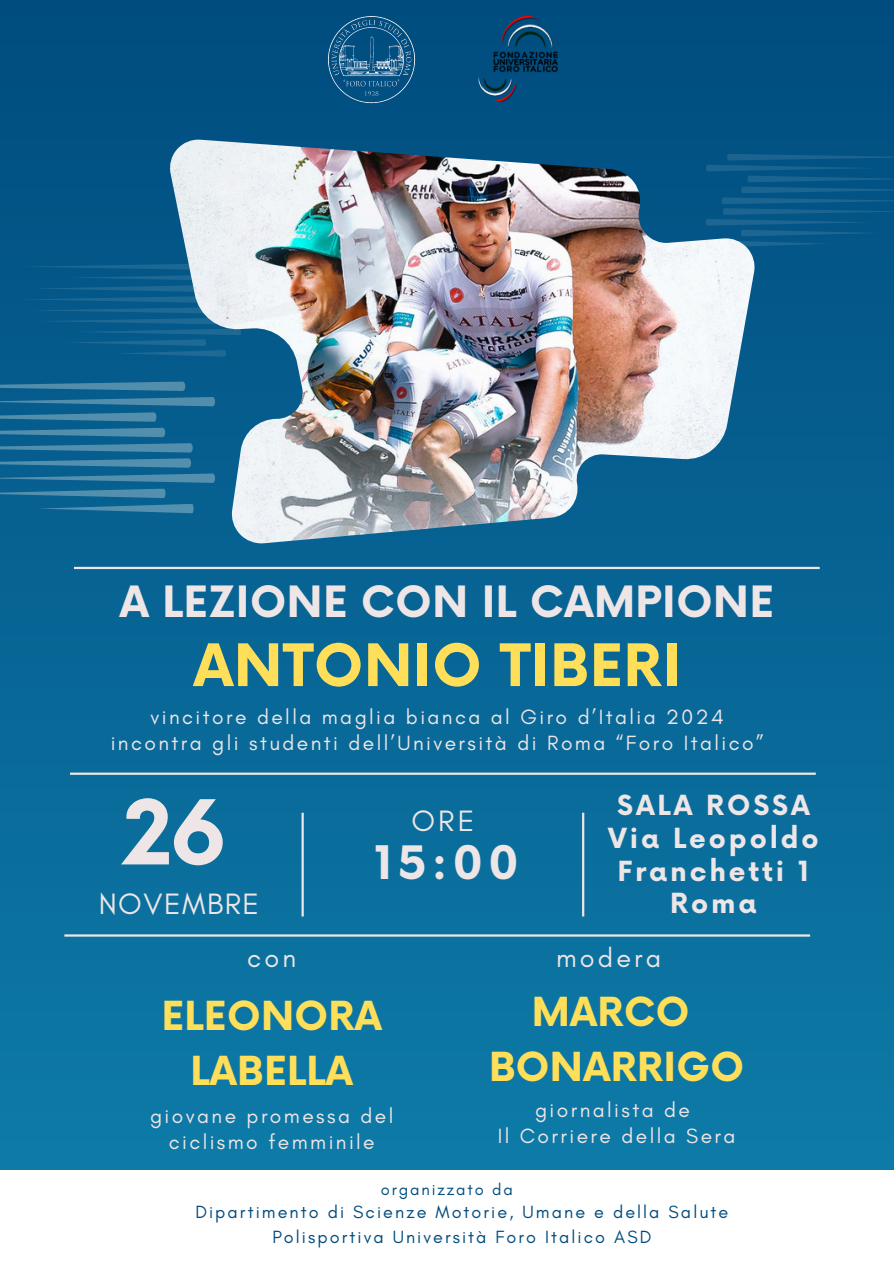
<style>
.page{position:relative;width:894px;height:1264px;background:#fff}
.page>*{position:absolute;margin:0;border:0;box-sizing:border-box;transform-origin:0 0}
.t1{font:700 87px "Now";color:#eee5e6}
.t2{font:700 57px "Now";letter-spacing:.01em;color:#ffde59}
.t3{font:700 45px "Now";color:#eee5e6}
.t4{font:700 42px "Now";letter-spacing:.01em;color:#eee5e6}
.t5{font:700 39px/55.2px "Now";letter-spacing:.01em;color:#ffde59;text-align:center}
.t6{font:30px "Glacial Indifference";letter-spacing:.05em;color:#eee5e6}
.t7{font:700 27px/32.7px "Now";letter-spacing:.105em;color:#eee5e6;text-align:center}
.t8{font:27px "Glacial Indifference";letter-spacing:.115em;color:#eee5e6}
.t9{font:21px/25.8px "Glacial Indifference";letter-spacing:.115em;color:#eee5e6;text-align:center}
.t10{font:18px "Glacial Indifference";letter-spacing:.115em;color:#004c7f}
.t11{font:16.5px "Glacial Indifference";letter-spacing:.115em;color:#004c7f}
</style>
<div class="page">
<div style="left:0;top:0;width:893px;height:1263px;background:linear-gradient(to bottom,#004c7f,#107fab)"></div>
<hr style="left:70px;top:772px;width:745px;height:2px;background:#eee5e6">
<hr style="left:64px;top:934px;width:745px;height:2px;background:#eee5e6">
<hr style="left:582px;top:812px;width:2px;height:104px;background:#eee5e6">
<hr style="left:301px;top:812px;width:3px;height:104px;background:#eee5e6">
<hr style="left:74px;top:567px;width:745px;height:2px;background:#eee5e6">
<svg style="left:0;top:381px;width:170px;height:10px;background:#34799f"></svg>
<svg style="left:38px;top:504px;width:132px;height:9px"></svg>
<svg style="left:0;top:397px;width:170px;height:9px;background:#2a739b"></svg>
<svg style="left:0;top:412px;width:156px;height:10px;background:#367ba0"></svg>
<svg style="left:0;top:428px;width:165px;height:9px"></svg>
<svg style="left:0;top:458px;width:170px;height:40px;background:#23719b"></svg>
<svg style="left:0;top:443px;width:170px;height:9px;background:#377da1"></svg>
<svg style="left:21px;top:263px;width:149px;height:94px;background:#085b8b"></svg>
<svg style="left:754px;top:154px;width:139px;height:93px;background:#095888"></svg>
<img style="left:170px;top:139px;width:584px;height:405px">
<div style="left:0;top:1170px;width:893px;height:93px;background:#fff"></div>
<img style="left:470px;top:14px;width:91px;height:91px;border-radius:50%">
<img style="left:322px;top:10px;width:99px;height:99px">
<p class="t4" style="left:120px;top:578px;width:655px">A LEZIONE CON IL CAMPIONE</p>
<h6 class="t2" style="left:194px;top:634px;width:488px">ANTONIO TIBERI</h6>
<h2 class="t9" style="left:111px;top:703px;width:654px">vincitore della maglia bianca al Giro d’Italia 2024 incontra gli studenti dell’Università di Roma “Foro Italico”</h2>
<p class="t1" style="left:122px;top:786px;width:106px">26</p>
<p class="t6" style="left:99px;top:885px;width:162px">NOVEMBRE</p>
<h2 class="t6" style="left:411px;top:802px;width:64px">ORE</h2>
<h1 class="t3" style="left:374px;top:838px;width:146px">15:00</h1>
<p class="t7" style="left:608px;top:790px;width:212px">SALA ROSSA<br>Via Leopoldo<br>Franchetti 1<br>Roma</p>
<h3 class="t8" style="left:247px;top:941px;width:50px">con</h3>
<p class="t8" style="left:556px;top:941px;width:106px">modera</p>
<p class="t5" style="left:161px;top:990px;width:222px">ELEONORA<br>LABELLA</p>
<h6 class="t9" style="left:150px;top:1102px;width:245px">giovane promessa del ciclismo femminile</h6>
<p class="t5" style="left:489px;top:986px;width:256px">MARCO<br>BONARRIGO</p>
<h4 class="t9" style="left:535px;top:1097px;width:156px">giornalista de</h4>
<h4 class="t9" style="left:497px;top:1123px;width:239px">Il Corriere della Sera</h4>
<p class="t11" style="left:380px;top:1179px;width:134px">organizzato da</p>
<h3 class="t10" style="left:195px;top:1200px;width:534px">Dipartimento di Scienze Motorie, Umane e della Salute</h3>
<p class="t10" style="left:272px;top:1225px;width:380px">Polisportiva Università Foro Italico ASD</p>
</div>
